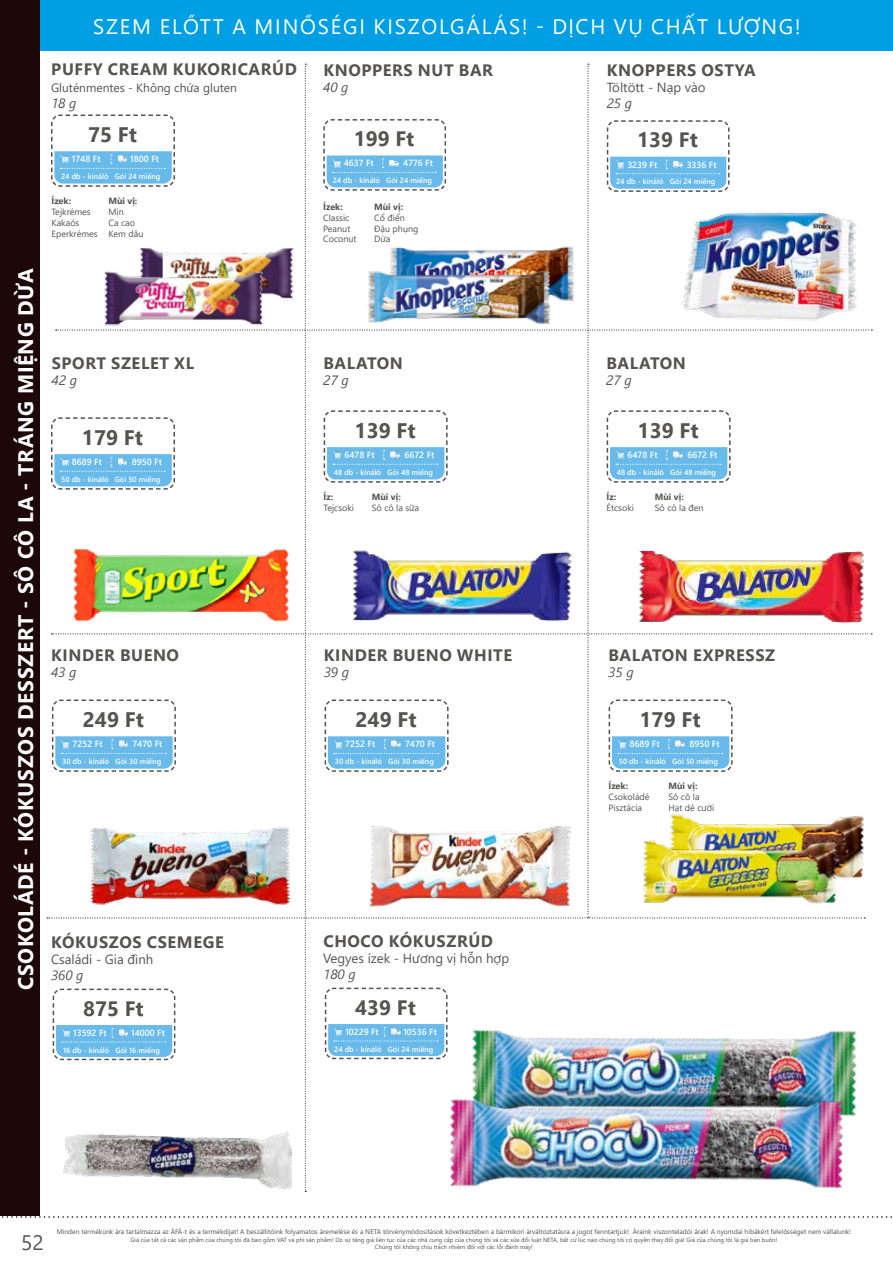
<style>
.page{position:relative;width:893px;height:1263px;background:#fff}
.page>*{position:absolute;margin:0;border:0;box-sizing:border-box;transform-origin:0 0}
.t1{font:21px "Segoe UI";letter-spacing:.085em;color:#fff}
.t2{font:700 21px "Segoe UI";letter-spacing:.035em;color:#fff}
.t3{font:700 21px "Segoe UI";color:#565352}
.t4{font:21px "Segoe UI";color:#565352}
.t5{font:700 20.85px "Segoe UI";color:#565352}
.t6{font:700 16.5px "Segoe UI";letter-spacing:.035em;color:#565352}
.t7{font:italic 13.5px "Segoe UI";color:#565352}
.t8{font:italic 13.35px "Segoe UI";color:#565352}
.t9{font:13.2px "Segoe UI";color:#565352}
.t10{font:12px "Segoe UI";color:#565352}
.t11{font:9px/10.8px "Segoe UI";color:#565352}
.t12{font:600 9px "Segoe UI";color:#fff}
.t13{font:700 9px "Segoe UI";color:#565352}
.t14{font:600 8.85px "Segoe UI";color:#fff}
.t15{font:600 7.5px "Segoe UI";color:#fff}
.t16{font:6.75px "Segoe UI";color:#565352}
.t17{font:6px "Segoe UI";color:#565352}
</style>
<div class="page">
<div style="left:0;top:0;width:893px;height:50px;background:#009fe3"></div>
<svg style="left:2px;top:1216px;width:335px;height:2px"></svg>
<div style="left:0;top:0;width:40px;height:1215px;background:#1d0809"></div>
<img style="left:47px;top:64px;width:825px;height:1128px">
<img style="left:347px;top:542px;width:229px;height:88px">
<h1 class="t1" style="left:93px;top:7px;width:709px">SZEM ELŐTT A MINŐSÉGI KISZOLGÁLÁS! - DỊCH VỤ CHẤT LƯỢNG!</h1>
<h1 class="t2" style="left:6px;top:990px;width:723px;rotate:-90deg">CSOKOLÁDÉ - KÓKUSZOS DESSZERT - SÔ CÔ LA - TRÁNG MIỆNG DỪA</h1>
<h3 class="t6" style="left:51px;top:54px;width:247px">PUFFY CREAM KUKORICARÚD</h3>
<h3 class="t10" style="left:51px;top:76px;width:187px">Gluténmentes - Không chứa gluten</h3>
<h3 class="t7" style="left:51px;top:90px;width:27px">18 g</h3>
<h1 class="t3" style="left:88px;top:115px;width:51px">75 Ft</h1>
<h3 class="t12" style="left:72px;top:151px;width:30px">1748 Ft</h3>
<h3 class="t12" style="left:130px;top:151px;width:30px">1800 Ft</h3>
<p class="t15" style="left:61px;top:169px;width:101px">24 db - kínáló Gói 24 miếng</p>
<h3 class="t13" style="left:51px;top:192px;width:21px">Ízek:</h3>
<h3 class="t11" style="left:51px;top:206px;width:48px">Tejkrémes<br>Kakaós<br>Eperkrémes</h3>
<h3 class="t13" style="left:108px;top:192px;width:30px">Mùi vị:</h3>
<h3 class="t11" style="left:108px;top:206px;width:37px">Mịn<br>Ca cao<br>Kem dâu</h3>
<h3 class="t6" style="left:52px;top:348px;width:144px">SPORT SZELET XL</h3>
<h3 class="t7" style="left:51px;top:368px;width:27px">42 g</h3>
<h1 class="t3" style="left:82px;top:417px;width:63px">179 Ft</h1>
<h3 class="t12" style="left:72px;top:453px;width:32px">8689 Ft</h3>
<h3 class="t12" style="left:132px;top:453px;width:32px">8950 Ft</h3>
<p class="t15" style="left:61px;top:472px;width:100px">50 db - kínáló Gói 50 miếng</p>
<h3 class="t6" style="left:51px;top:640px;width:129px">KINDER BUENO</h3>
<h3 class="t7" style="left:51px;top:660px;width:27px">43 g</h3>
<h1 class="t3" style="left:83px;top:699px;width:63px">249 Ft</h1>
<h3 class="t12" style="left:73px;top:736px;width:32px">7252 Ft</h3>
<h3 class="t12" style="left:132px;top:736px;width:32px">7470 Ft</h3>
<p class="t15" style="left:62px;top:754px;width:100px">30 db - kínáló Gói 30 miếng</p>
<h3 class="t6" style="left:51px;top:926px;width:174px">KÓKUSZOS CSEMEGE</h3>
<h3 class="t9" style="left:51px;top:947px;width:104px">Családi - Gia đình</h3>
<h3 class="t8" style="left:51px;top:962px;width:34px">360 g</h3>
<h2 class="t5" style="left:83px;top:988px;width:62px">875 Ft</h2>
<h3 class="t14" style="left:73px;top:1024px;width:35px">13592 Ft</h3>
<h3 class="t14" style="left:131px;top:1024px;width:35px">14000 Ft</h3>
<p class="t15" style="left:63px;top:1043px;width:98px">16 db - kínáló Gói 16 miếng</p>
<h3 class="t6" style="left:323px;top:54px;width:171px">KNOPPERS NUT BAR</h3>
<h3 class="t8" style="left:323px;top:75px;width:27px">40 g</h3>
<h2 class="t5" style="left:354px;top:119px;width:62px">199 Ft</h2>
<h3 class="t14" style="left:344px;top:155px;width:31px">4637 Ft</h3>
<h3 class="t14" style="left:403px;top:155px;width:31px">4776 Ft</h3>
<p class="t15" style="left:333px;top:173px;width:101px">24 db - kínáló Gói 24 miếng</p>
<h3 class="t13" style="left:323px;top:198px;width:21px">Ízek:</h3>
<h3 class="t11" style="left:323px;top:211px;width:35px">Classic<br>Peanut<br>Coconut</h3>
<h3 class="t13" style="left:374px;top:198px;width:30px">Mùi vị:</h3>
<h3 class="t11" style="left:374px;top:211px;width:46px">Cổ điển<br>Đậu phụng<br>Dừa</h3>
<h3 class="t6" style="left:323px;top:348px;width:81px">BALATON</h3>
<h3 class="t7" style="left:323px;top:368px;width:27px">27 g</h3>
<h1 class="t3" style="left:355px;top:410px;width:63px">139 Ft</h1>
<h3 class="t12" style="left:344px;top:446px;width:32px">6478 Ft</h3>
<h3 class="t12" style="left:404px;top:446px;width:32px">6672 Ft</h3>
<p class="t15" style="left:334px;top:465px;width:101px">48 db - kínáló Gói 48 miếng</p>
<h3 class="t13" style="left:372px;top:488px;width:30px">Mùi vị:</h3>
<h3 class="t11" style="left:372px;top:501px;width:49px">Sô cô la sữa</h3>
<h3 class="t13" style="left:323px;top:488px;width:11px">Íz:</h3>
<h3 class="t11" style="left:323px;top:501px;width:32px">Tejcsoki</h3>
<h3 class="t6" style="left:324px;top:639px;width:190px">KINDER BUENO WHITE</h3>
<h3 class="t7" style="left:324px;top:659px;width:27px">39 g</h3>
<h1 class="t3" style="left:356px;top:699px;width:63px">249 Ft</h1>
<h3 class="t12" style="left:345px;top:736px;width:32px">7252 Ft</h3>
<h3 class="t12" style="left:405px;top:736px;width:32px">7470 Ft</h3>
<p class="t15" style="left:335px;top:754px;width:100px">30 db - kínáló Gói 30 miếng</p>
<h3 class="t6" style="left:323px;top:925px;width:171px">CHOCO KÓKUSZRÚD</h3>
<h3 class="t9" style="left:323px;top:946px;width:188px">Vegyes ízek - Hương vị hỗn hợp</h3>
<h3 class="t8" style="left:323px;top:961px;width:34px">180 g</h3>
<h2 class="t5" style="left:355px;top:987px;width:62px">439 Ft</h2>
<h3 class="t14" style="left:345px;top:1023px;width:35px">10229 Ft</h3>
<h3 class="t14" style="left:403px;top:1023px;width:35px">10536 Ft</h3>
<p class="t15" style="left:334px;top:1042px;width:101px">24 db - kínáló Gói 24 miếng</p>
<h3 class="t6" style="left:607px;top:55px;width:150px">KNOPPERS OSTYA</h3>
<h3 class="t9" style="left:607px;top:75px;width:100px">Töltött - Nạp vào</h3>
<h3 class="t8" style="left:607px;top:91px;width:27px">25 g</h3>
<h2 class="t5" style="left:637px;top:120px;width:62px">139 Ft</h2>
<h3 class="t14" style="left:627px;top:156px;width:31px">3239 Ft</h3>
<h3 class="t14" style="left:687px;top:156px;width:31px">3336 Ft</h3>
<p class="t15" style="left:616px;top:174px;width:101px">24 db - kínáló Gói 24 miếng</p>
<h3 class="t6" style="left:606px;top:348px;width:81px">BALATON</h3>
<h3 class="t7" style="left:606px;top:368px;width:27px">27 g</h3>
<h1 class="t3" style="left:638px;top:410px;width:63px">139 Ft</h1>
<h3 class="t12" style="left:627px;top:446px;width:32px">6478 Ft</h3>
<h3 class="t12" style="left:687px;top:446px;width:32px">6672 Ft</h3>
<p class="t15" style="left:617px;top:465px;width:101px">48 db - kínáló Gói 48 miếng</p>
<h3 class="t13" style="left:606px;top:488px;width:11px">Íz:</h3>
<h3 class="t11" style="left:606px;top:501px;width:29px">Étcsoki</h3>
<h3 class="t13" style="left:655px;top:488px;width:30px">Mùi vị:</h3>
<h3 class="t11" style="left:655px;top:501px;width:50px">Sô cô la đen</h3>
<h3 class="t6" style="left:608px;top:640px;width:168px">BALATON EXPRESSZ</h3>
<h3 class="t7" style="left:608px;top:660px;width:27px">35 g</h3>
<h1 class="t3" style="left:640px;top:699px;width:63px">179 Ft</h1>
<h3 class="t12" style="left:629px;top:736px;width:32px">8689 Ft</h3>
<h3 class="t12" style="left:689px;top:736px;width:32px">8950 Ft</h3>
<p class="t15" style="left:619px;top:754px;width:100px">50 db - kínáló Gói 50 miếng</p>
<h3 class="t13" style="left:608px;top:777px;width:21px">Ízek:</h3>
<h3 class="t11" style="left:608px;top:790px;width:43px">Csokoládé<br>Pisztácia</h3>
<h3 class="t13" style="left:668px;top:777px;width:30px">Mùi vị:</h3>
<h3 class="t11" style="left:668px;top:790px;width:47px">Sô cô la<br>Hạt dẻ cười</h3>
<p class="t16" style="left:57px;top:1226px;width:796px">Minden termékünk ára tartalmazza az ÁFÁ-t és a termékdíjat! A beszállítóink folyamatos áremelése és a NETA törvénymódosítások következtében a bármikori árváltoztatásra a jogot fenntartjuk! Áraink viszonteladói árak! A nyomdai hibákért felelősséget nem vállalunk!</p>
<p class="t17" style="left:131px;top:1234px;width:648px">Giá của tất cả các sản phẩm của chúng tôi đã bao gồm VAT và phí sản phẩm! Do sự tăng giá liên tục của các nhà cung cấp của chúng tôi và các sửa đổi luật NETA, bất cứ lúc nào chúng tôi có quyền thay đổi giá! Giá của chúng tôi là giá bán buôn!</p>
<h1 class="t4" style="left:21px;top:1222px;width:24px">52</h1>
<p class="t17" style="left:375px;top:1241px;width:159px">Chúng tôi không chịu trách nhiệm đối với các lỗi đánh máy!</p>
</div>
